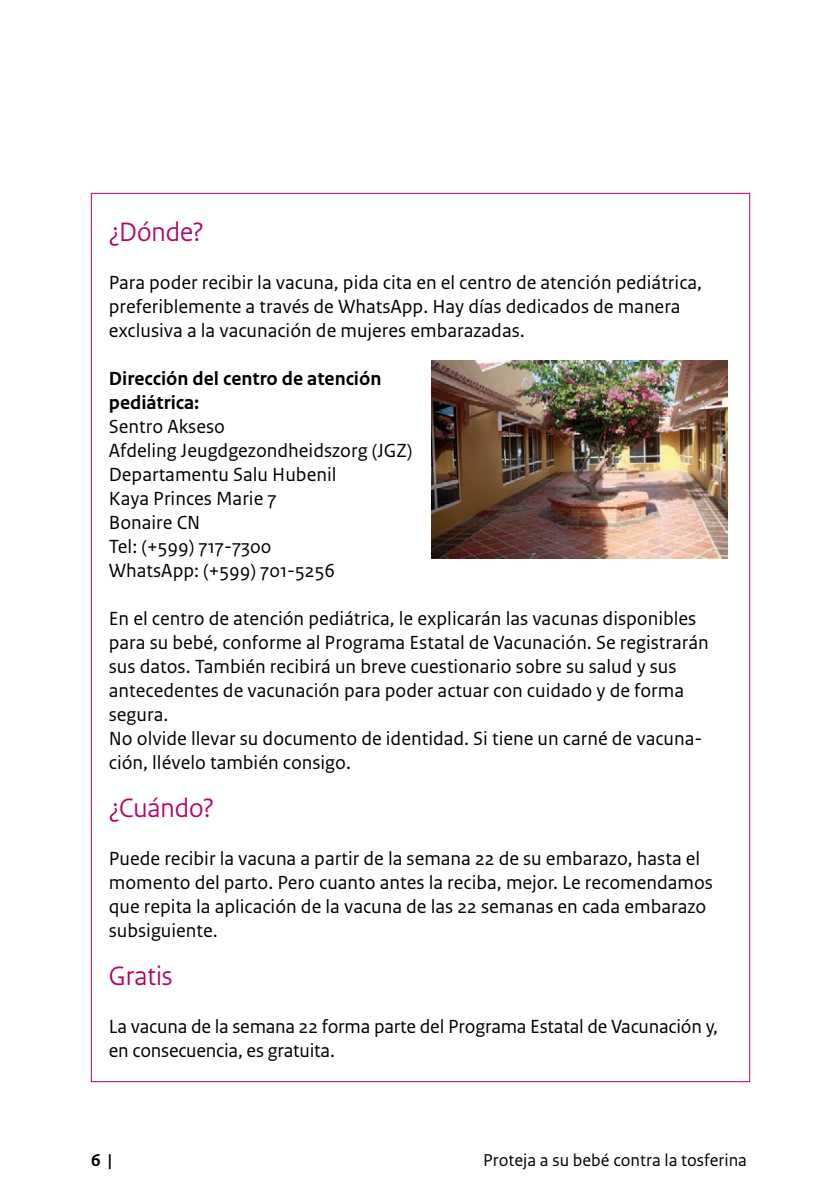
<style>
.page{position:relative;width:840px;height:1191px;background:#fff}
.page>*{position:absolute;margin:0;border:0;box-sizing:border-box;transform-origin:0 0}
._05_RIVM_Paragraafko{font:28px "Rijksoverheid Sans Heading";color:#b6006d}
._10_RIVM_Broodtekst{font:20px/24px "Rijksoverheid Sans Text";color:#000}
.t1{font:700 20px/24px "Rijksoverheid Sans Text";color:#000}
.t2{font:18px "Rijksoverheid Sans Text";color:#000}
.t3{font:700 18px "Rijksoverheid Sans Text";color:#000}
</style>
<div class="page">
<img style="left:431px;top:361px;width:296px;height:198px">
<p class="_05_RIVM_Paragraafko" style="left:109px;top:215px;width:96px">¿Dónde?</p>
<p class="_10_RIVM_Broodtekst" style="left:109px;top:271px;width:594px">Para poder recibir la vacuna, pida cita en el centro de atención pediátrica, preferiblemente a través de WhatsApp. Hay días dedicados de manera exclusiva a la vacunación de mujeres embarazadas.</p>
<h3 class="t1" style="left:109px;top:367px;width:274px">Dirección del centro de atención pediátrica:</h3>
<p class="_10_RIVM_Broodtekst" style="left:109px;top:415px;width:118px">Sentro Akseso</p>
<p class="_10_RIVM_Broodtekst" style="left:109px;top:439px;width:305px">Afdeling Jeugdgezondheidszorg (JGZ)</p>
<p class="_10_RIVM_Broodtekst" style="left:109px;top:463px;width:229px">Departamentu Salu Hubenil</p>
<p class="_10_RIVM_Broodtekst" style="left:109px;top:487px;width:169px">Kaya Princes Marie 7</p>
<p class="_10_RIVM_Broodtekst" style="left:109px;top:511px;width:93px">Bonaire CN</p>
<p class="_10_RIVM_Broodtekst" style="left:109px;top:535px;width:164px">Tel: (+599) 717-7300</p>
<p class="_10_RIVM_Broodtekst" style="left:109px;top:559px;width:227px">WhatsApp: (+599) 701-5256</p>
<p class="_10_RIVM_Broodtekst" style="left:109px;top:607px;width:601px">En el centro de atención pediátrica, le explicarán las vacunas disponibles para su bebé, conforme al Programa Estatal de Vacunación. Se registrarán sus datos. También recibirá un breve cuestionario sobre su salud y sus antecedentes de vacunación para poder actuar con cuidado y de forma segura.</p>
<p class="_10_RIVM_Broodtekst" style="left:109px;top:727px;width:594px">No olvide llevar su documento de identidad. Si tiene un carné de vacuna&shy;ción, llévelo también consigo.</p>
<p class="_05_RIVM_Paragraafko" style="left:109px;top:791px;width:107px">¿Cuándo?</p>
<p class="_10_RIVM_Broodtekst" style="left:109px;top:847px;width:605px">Puede recibir la vacuna a partir de la semana 22 de su embarazo, hasta el momento del parto. Pero cuanto antes la reciba, mejor. Le recomendamos que repita la aplicación de la vacuna de las 22 semanas en cada embarazo subsiguiente.</p>
<p class="_05_RIVM_Paragraafko" style="left:109px;top:959px;width:65px">Gratis</p>
<p class="_10_RIVM_Broodtekst" style="left:109px;top:1015px;width:610px">La vacuna de la semana 22 forma parte del Programa Estatal de Vacunación y, en consecuencia, es gratuita.</p>
<p class="t3" style="left:91px;top:1149px;width:22px">6 |</p>
<p class="t2" style="left:483px;top:1149px;width:265px">Proteja a su bebé contra la tosferina</p>
</div>
